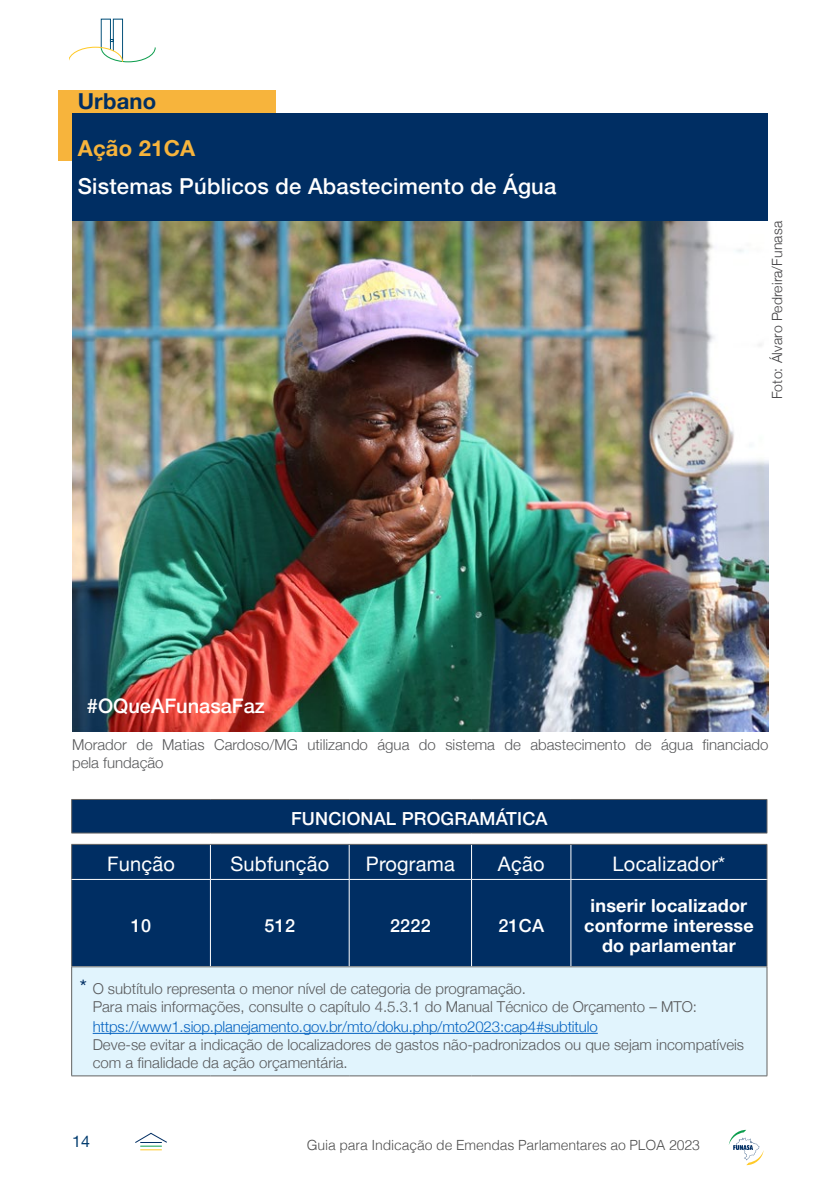
<style>
.page{position:relative;width:840px;height:1191px;background:#fff}
.page>*{position:absolute;margin:0;border:0;box-sizing:border-box;transform-origin:0 0}
.t1{font:500 22px "Helvetica Neue";letter-spacing:.01em;color:#fff}
.t2{font:700 22px "Helvetica Neue";letter-spacing:.01em;color:#f7b43c}
.t3{font:700 22px "Helvetica Neue";letter-spacing:.01em;color:#002e63}
.t4{font:20px "Helvetica Neue";letter-spacing:.01em;color:#fff}
.t5{font:500 20px "Helvetica Neue";color:#fff}
.t6{font:700 18px/20px "Helvetica Neue";letter-spacing:.01em;color:#fff;text-align:center}
.t7{font:500 18px "Helvetica Neue";letter-spacing:.01em;color:#fff}
.t8{font:16px "Helvetica Neue";color:#013b6e}
.t9{font:300 15px/18px "Helvetica Neue";color:#58595b}
.t10{font:300 15px "Helvetica Neue";letter-spacing:-.01em;color:#0563c1}
.t11{font:300 14px "Helvetica";letter-spacing:-.01em;color:#000}
.t12{font:300 14px "Helvetica Neue";letter-spacing:.01em;color:#414042}
.s1{font-weight:400;font-size:20px;color:#002e63}
</style>
<div class="page">
<svg style="left:728px;top:1129px;width:35px;height:36px"></svg>
<svg style="left:69px;top:18px;width:87px;height:45px"></svg>
<svg style="left:135px;top:1132px;width:32px;height:18px"></svg>
<div style="left:58px;top:90px;width:217px;height:71px;background:#f7b43c"></div>
<div style="left:72px;top:113px;width:695px;height:108px;background:#002e63"></div>
<img style="left:73px;top:221px;width:695px;height:510px">
<svg style="left:72px;top:800px;width:694px;height:166px;fill:#002e63"></svg>
<div style="left:72px;top:966px;width:694px;height:109px;background:#e1f4fd"></div>
<hr style="left:210px;top:844px;width:1px;height:35px;background:#fff">
<hr style="left:348px;top:844px;width:1px;height:35px;background:#fff">
<hr style="left:471px;top:844px;width:1px;height:35px;background:#fff">
<hr style="left:570px;top:844px;width:1px;height:35px;background:#fff">
<hr style="left:71px;top:879px;width:139px;height:1px;background:#fff">
<hr style="left:210px;top:879px;width:139px;height:1px;background:#fff">
<hr style="left:210px;top:879px;width:1px;height:87px;background:#fff">
<hr style="left:349px;top:879px;width:122px;height:1px;background:#fff">
<hr style="left:348px;top:879px;width:1px;height:87px;background:#fff">
<hr style="left:471px;top:879px;width:99px;height:1px;background:#fff">
<hr style="left:471px;top:879px;width:1px;height:87px;background:#fff">
<hr style="left:570px;top:879px;width:196px;height:1px;background:#fff">
<hr style="left:570px;top:879px;width:1px;height:87px;background:#fff">
<hr style="left:71px;top:844px;width:139px;height:1px;background:#646362">
<hr style="left:71px;top:844px;width:1px;height:35px;background:#646362">
<hr style="left:210px;top:844px;width:139px;height:1px;background:#646362">
<hr style="left:349px;top:844px;width:122px;height:1px;background:#646362">
<hr style="left:471px;top:844px;width:99px;height:1px;background:#646362">
<hr style="left:570px;top:844px;width:196px;height:1px;background:#646362">
<hr style="left:766px;top:844px;width:1px;height:35px;background:#646362">
<hr style="left:71px;top:966px;width:139px;height:1px;background:#646362">
<hr style="left:71px;top:967px;width:1px;height:108px;background:#646362">
<hr style="left:210px;top:966px;width:139px;height:1px;background:#646362">
<hr style="left:349px;top:966px;width:122px;height:1px;background:#646362">
<hr style="left:471px;top:966px;width:99px;height:1px;background:#646362">
<hr style="left:570px;top:966px;width:196px;height:1px;background:#646362">
<hr style="left:766px;top:967px;width:1px;height:108px;background:#646362">
<hr style="left:71px;top:1075px;width:139px;height:1px;background:#646362">
<hr style="left:210px;top:1075px;width:139px;height:1px;background:#646362">
<hr style="left:349px;top:1075px;width:122px;height:1px;background:#646362">
<hr style="left:471px;top:1075px;width:99px;height:1px;background:#646362">
<hr style="left:570px;top:1075px;width:196px;height:1px;background:#646362">
<hr style="left:71px;top:799px;width:139px;height:1px;background:#646362">
<hr style="left:71px;top:799px;width:1px;height:33px;background:#646362">
<hr style="left:210px;top:799px;width:139px;height:1px;background:#646362">
<hr style="left:349px;top:799px;width:122px;height:1px;background:#646362">
<hr style="left:471px;top:799px;width:99px;height:1px;background:#646362">
<hr style="left:570px;top:799px;width:196px;height:1px;background:#646362">
<hr style="left:766px;top:799px;width:1px;height:33px;background:#646362">
<hr style="left:71px;top:832px;width:139px;height:1px;background:#646362">
<hr style="left:210px;top:832px;width:139px;height:1px;background:#646362">
<hr style="left:349px;top:832px;width:122px;height:1px;background:#646362">
<hr style="left:471px;top:832px;width:99px;height:1px;background:#646362">
<hr style="left:570px;top:832px;width:196px;height:1px;background:#646362">
<hr style="left:71px;top:879px;width:1px;height:87px;background:#646362">
<hr style="left:766px;top:879px;width:1px;height:87px;background:#646362">
<hr style="left:93px;top:1033px;width:504px;height:1px;background:#0563c1">
<h1 class="t3" style="left:78px;top:88px;width:80px">Urbano</h1>
<h1 class="t2" style="left:78px;top:134px;width:119px">Ação 21CA</h1>
<h1 class="t1" style="left:78px;top:172px;width:480px">Sistemas Públicos de Abastecimento de Água</h1>
<p class="t12" style="left:768px;top:399px;width:180px;rotate:-90deg">Foto: Álvaro Pedreira/Funasa</p>
<h2 class="t5" style="left:87px;top:694px;width:179px">#OQueAFunasaFaz</h2>
<p class="t9" style="left:72px;top:735px;width:697px">Morador de Matias Cardoso/MG utilizando água do sistema de abastecimento de água financiado pela fundação</p>
<p class="t7" style="left:291px;top:807px;width:258px">FUNCIONAL PROGRAMÁTICA</p>
<h2 class="t4" style="left:107px;top:852px;width:69px">Função</h2>
<h2 class="t4" style="left:230px;top:852px;width:100px">Subfunção</h2>
<h2 class="t4" style="left:366px;top:852px;width:90px">Programa</h2>
<h2 class="t4" style="left:497px;top:852px;width:48px">Ação</h2>
<h2 class="t4" style="left:612px;top:852px;width:114px">Localizador*</h2>
<p class="t6" style="left:584px;top:895px;width:171px">inserir localizador conforme interesse do parlamentar</p>
<p class="t9" style="left:93px;top:979px;width:605px;text-indent:-13px"><span class="s1">*</span> O subtítulo representa o menor nível de categoria de programação.<br>Para mais informações, consulte o capítulo 4.5.3.1 do Manual Técnico de Orçamento – MTO:</p>
<p class="t10" style="left:93px;top:1017px;width:506px">https://www1.siop.planejamento.gov.br/mto/doku.php/mto2023:cap4#subtitulo</p>
<p class="t9" style="left:93px;top:1035px;width:652px">Deve-se evitar a indicação de localizadores de gastos não-padronizados ou que sejam incompatíveis com a finalidade da ação orçamentária.</p>
<p class="t7" style="left:131px;top:914px;width:22px">10</p>
<p class="t7" style="left:264px;top:914px;width:32px">512</p>
<p class="t7" style="left:390px;top:914px;width:42px">2222</p>
<p class="t7" style="left:498px;top:914px;width:47px">21CA</p>
<p class="t8" style="left:72px;top:1132px;width:20px">14</p>
<p class="t11" style="left:306px;top:1138px;width:394px">Guia para Indicação de Emendas Parlamentares ao PLOA 2023</p>
</div>
